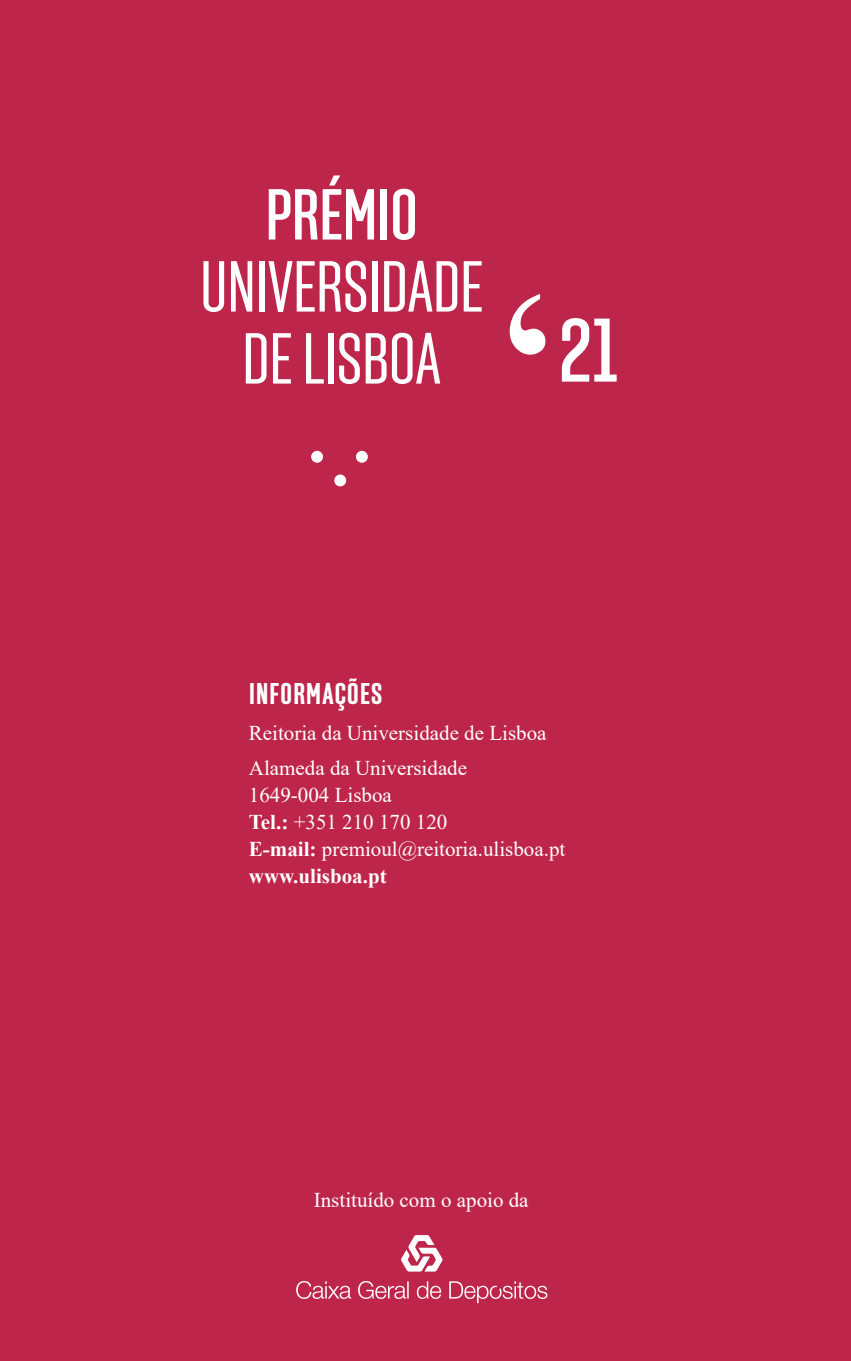
<style>
.page{position:relative;width:851px;height:1361px;background:#fff}
.page>*{position:absolute;margin:0;border:0;box-sizing:border-box;transform-origin:0 0}
.t1{font:500 90px "Solido Compressed";color:#fff}
.t2{font:72px "Solido Compressed";color:#fff}
.t3{font:500 72px "Solido Compressed";color:#fff}
.t4{font:700 30px "Solido Compressed";letter-spacing:.04em;color:#fff}
.t5{font:21px "Times New Roman";color:#fff}
.t6{font:700 21px "Times New Roman";color:#fff}
.s1{font-weight:700}
</style>
<div class="page">
<div style="left:0;top:0;width:850px;height:1361px;background:#bd264a"></div>
<svg style="left:509px;top:294px;width:36px;height:61px"></svg>
<div style="left:334px;top:474px;width:12px;height:12px;background:#fff;border-radius:50%"></div>
<div style="left:311px;top:451px;width:12px;height:12px;background:#fff;border-radius:50%"></div>
<div style="left:356px;top:451px;width:12px;height:12px;background:#fff;border-radius:50%"></div>
<svg style="left:296px;top:1235px;width:251px;height:68px"></svg>
<p class="t3" style="left:265px;top:174px;width:154px">PRÉMIO</p>
<p class="t2" style="left:200px;top:246px;width:284px">UNIVERSIDADE</p>
<p class="t2" style="left:242px;top:318px;width:200px">DE LISBOA</p>
<p class="t1" style="left:558px;top:300px;width:61px">21</p>
<p class="t4" style="left:249px;top:677px;width:135px">INFORMAÇÕES</p>
<p class="t5" style="left:249px;top:718px;width:299px">Reitoria da Universidade de Lisboa</p>
<p class="t5" style="left:249px;top:753px;width:220px">Alameda da Universidade</p>
<p class="t5" style="left:249px;top:780px;width:144px">1649-004 Lisboa</p>
<p class="t5" style="left:249px;top:807px;width:200px"><span class="s1">Tel.:</span> +351 210 170 120</p>
<p class="t5" style="left:249px;top:834px;width:318px"><span class="s1">E-mail:</span> premioul@reitoria.ulisboa.pt</p>
<p class="t6" style="left:249px;top:861px;width:139px">www.ulisboa.pt</p>
<p class="t5" style="left:314px;top:1185px;width:216px">Instituído com o apoio da</p>
</div>
